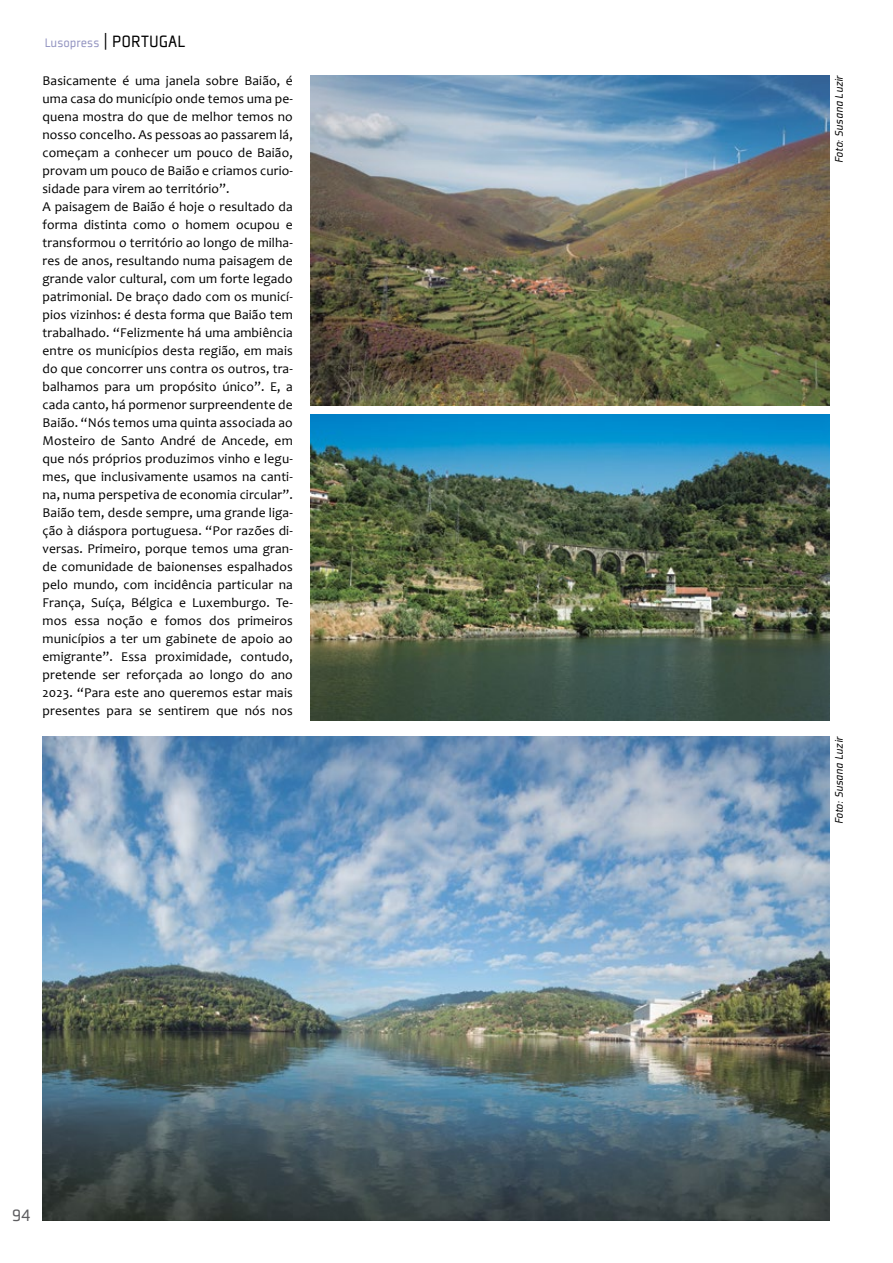
<style>
.page{position:relative;width:893px;height:1263px;background:#fff}
.page>*{position:absolute;margin:0;border:0;box-sizing:border-box;transform-origin:0 0}
.t1{font:18px "Plexes Book Pro";color:#5d5d60}
.t2{font:13.5px/18px "Candara";letter-spacing:.01em;color:#000}
.t3{font:13.5px "Plexes Book Pro";color:#9394c1}
.t4{font:12px "Plexes Book Italic Pro";letter-spacing:-.005em;color:#000}
.s1{font-size:18px;color:#000}
</style>
<div class="page">
<img style="left:43px;top:737px;width:786px;height:484px">
<img style="left:311px;top:75px;width:518px;height:330px">
<img style="left:311px;top:415px;width:518px;height:306px">
<p class="t3" style="left:45px;top:34px;width:142px">Lusopress <span class="s1">| PORTUGAL</span></p>
<p class="t2" style="left:43px;top:72px;width:252px">Basicamente é uma janela sobre Baião, é uma casa do município onde temos uma pe&shy;quena mostra do que de melhor temos no nosso concelho. As pessoas ao passarem lá, começam a conhecer um pouco de Baião, provam um pouco de Baião e criamos curio&shy;sidade para virem ao território”.<br>A paisagem de Baião é hoje o resultado da forma distinta como o homem ocupou e transformou o território ao longo de milha&shy;res de anos, resultando numa paisagem de grande valor cultural, com um forte legado patrimonial. De braço dado com os municí&shy;pios vizinhos: é desta forma que Baião tem trabalhado. “Felizmente há uma ambiência entre os municípios desta região, em mais do que concorrer uns contra os outros, tra&shy;balhamos para um propósito único”. E, a cada canto, há pormenor surpreendente de Baião. “Nós temos uma quinta associada ao Mosteiro de Santo André de Ancede, em que nós próprios produzimos vinho e legu&shy;mes, que inclusivamente usamos na canti&shy;na, numa perspetiva de economia circular”.<br>Baião tem, desde sempre, uma grande liga&shy;ção à diáspora portuguesa. “Por razões di&shy;versas. Primeiro, porque temos uma gran&shy;de comunidade de baionenses espalhados pelo mundo, com incidência particular na França, Suíça, Bélgica e Luxemburgo. Te&shy;mos essa noção e fomos dos primeiros municípios a ter um gabinete de apoio ao emigrante”. Essa proximidade, contudo, pretende ser reforçada ao longo do ano 2023. “Para este ano queremos estar mais presentes para se sentirem que nós nos</p>
<p class="t4" style="left:831px;top:163px;width:89px;rotate:-90deg">Foto: Susana Luzir</p>
<p class="t4" style="left:831px;top:824px;width:89px;rotate:-90deg">Foto: Susana Luzir</p>
<h1 class="t1" style="left:12px;top:1203px;width:21px">94</h1>
</div>
